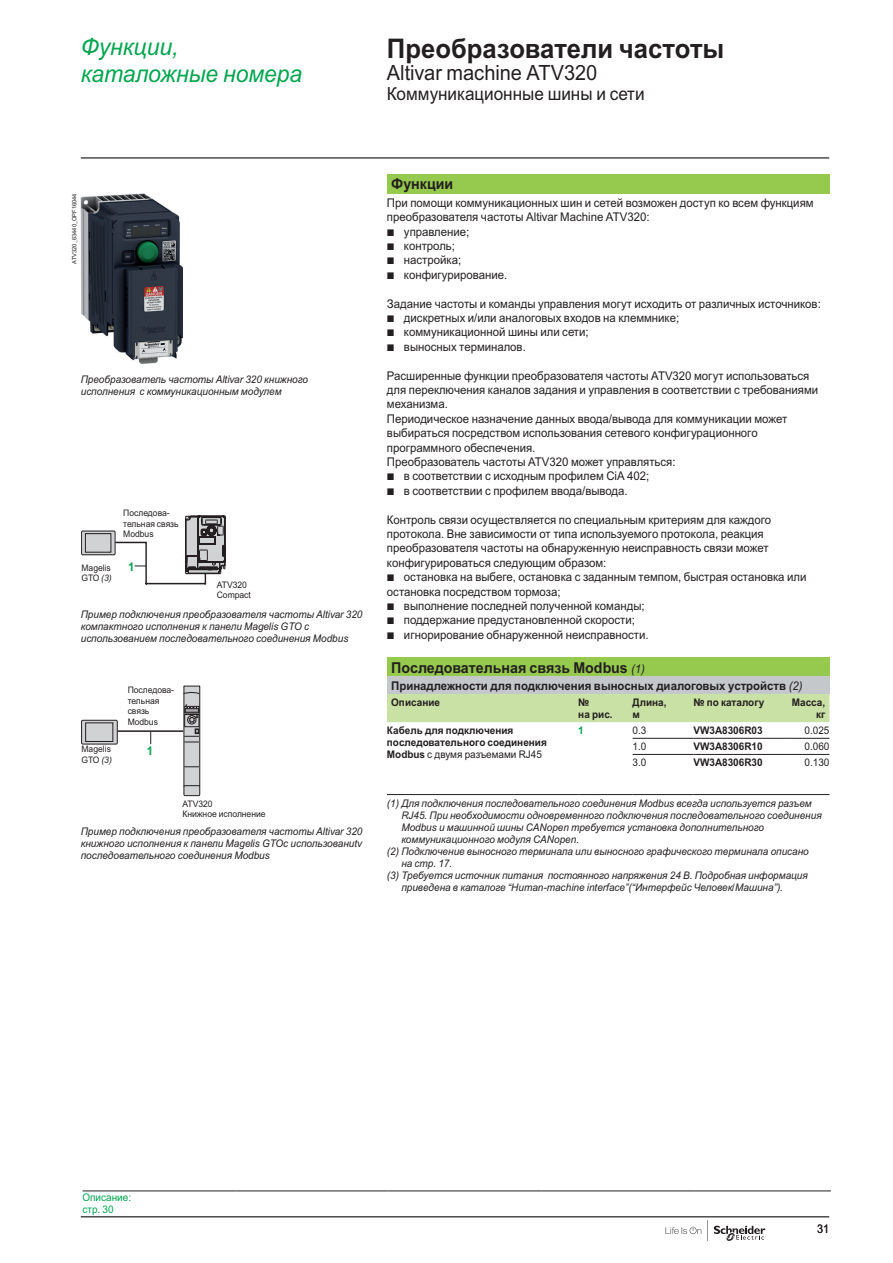
<style>
.page{position:relative;width:893px;height:1263px;background:#fff}
.page>*{position:absolute;margin:0;border:0;box-sizing:border-box;transform-origin:0 0}
.t1{font:700 27px "Arial MT Pro Cyr";color:#231f20;scale:.95 1}
.t2{font:italic 24px/27px "Arial MT Pro Cyr";color:#00a54f;scale:.95 1}
.t3{font:21px "Arial MT Pro Cyr";color:#231f20;scale:.95 1}
.t4{font:18px "Arial MT Pro Cyr";color:#231f20;scale:.95 1}
.t5{font:700 15px "Arial MT Pro Cyr";color:#231f20;scale:.95 1}
.t6{font:12px/14.4px "Arial MT Pro Cyr";color:#231f20;scale:.95 1}
.t7{font:700 12px "Arial MT Pro Cyr";color:#231f20;scale:.95 1}
.t8{font:12px "Arial MT Pro Cyr";color:#231f20;scale:.9 1}
.t9{font:700 12px "Arial MT Pro Cyr";color:#00a54f;scale:.95 1}
.t10{font:italic 10.5px/12px "Arial MT Pro Cyr";color:#231f20;scale:.95 1}
.t11{font:700 10.5px/12px "Arial MT Pro Cyr";color:#231f20;scale:.95 1}
.t12{font:10.5px "Arial MT Pro Cyr";color:#231f20;scale:.95 1}
.t13{font:10.5px/12px "Arial MT Pro Cyr";color:#00a54f;scale:.95 1}
.t14{font:700 10.5px "Arial MT Pro Cyr";color:#00a54f;scale:.95 1}
.t15{font:9px/10.5px "Arial MT Pro Cyr";color:#231f20;scale:.95 1}
.t16{font:6px "Arial MT Pro Cyr";color:#231f20;scale:.95 1}
.s1{font-style:italic}
.s2{font-family:"Graph Schneider"}
.s3{font-weight:400;font-style:italic;font-size:12px}
.s4{font-weight:400;font-style:italic}
.s5{font-weight:400}
</style>
<div class="page">
<hr style="left:81px;top:157px;width:748px;height:2px;background:#231f20">
<hr style="left:81px;top:1216px;width:748px;height:1px;background:#231f20">
<svg style="left:665px;top:1226px;width:36px;height:8px"></svg>
<svg style="left:714px;top:1225px;width:51px;height:16px"></svg>
<svg style="left:707px;top:1220px;width:1px;height:21px"></svg>
<div style="left:387px;top:174px;width:442px;height:20px;background:#96ca4e"></div>
<div style="left:387px;top:657px;width:442px;height:20px;background:#96ca4e"></div>
<div style="left:387px;top:677px;width:442px;height:17px;background:#c5c8cb"></div>
<div style="left:387px;top:694px;width:442px;height:28px;background:#c9e1a4"></div>
<hr style="left:633px;top:738px;width:60px;height:1px;background:#231f20">
<hr style="left:633px;top:754px;width:60px;height:1px;background:#231f20">
<hr style="left:387px;top:794px;width:191px;height:1px;background:#231f20">
<hr style="left:578px;top:794px;width:55px;height:1px;background:#231f20">
<hr style="left:693px;top:738px;width:94px;height:1px;background:#231f20">
<hr style="left:787px;top:738px;width:42px;height:1px;background:#231f20">
<hr style="left:633px;top:794px;width:60px;height:1px;background:#231f20">
<hr style="left:693px;top:754px;width:94px;height:1px;background:#231f20">
<hr style="left:693px;top:794px;width:94px;height:1px;background:#231f20">
<hr style="left:787px;top:754px;width:42px;height:1px;background:#231f20">
<hr style="left:787px;top:794px;width:42px;height:1px;background:#231f20">
<hr style="left:695px;top:1191px;width:136px;height:1px;background:#231f20">
<hr style="left:82px;top:1191px;width:154px;height:1px;background:#231f20">
<hr style="left:236px;top:1191px;width:153px;height:1px;background:#231f20">
<hr style="left:389px;top:1191px;width:153px;height:1px;background:#231f20">
<hr style="left:542px;top:1191px;width:153px;height:1px;background:#231f20">
<hr style="left:117px;top:730px;width:66px;height:2px;background:#231f20">
<svg style="left:183px;top:686px;width:17px;height:110px;background:#a4a4a6"></svg>
<svg style="left:81px;top:720px;width:37px;height:24px"></svg>
<svg style="left:150px;top:732px;width:1px;height:12px"></svg>
<svg style="left:81px;top:516px;width:145px;height:68px"></svg>
<img style="left:81px;top:194px;width:102px;height:169px">
<h2 class="t2" style="left:81px;top:35px;width:234px">Функции, каталожные номера</h2>
<h1 class="t1" style="left:387px;top:32px;width:357px">Преобразователи частоты</h1>
<h3 class="t3" style="left:387px;top:61px;width:223px">Altivar machine ATV320</h3>
<h3 class="t4" style="left:387px;top:83px;width:273px">Коммуникационные шины и сети</h3>
<p class="t16" style="left:71px;top:264px;width:75px;rotate:-90deg">ATV320_63440_OPF16044</p>
<p class="t10" style="left:81px;top:373px;width:241px">Преобразователь частоты Altivar 320 книжного исполнения с коммуникационным модулем</p>
<p class="t15" style="left:81px;top:563px;width:33px">Magelis<br>GTO <span class="s1">(3)</span></p>
<p class="t15" style="left:123px;top:508px;width:60px">Последова&shy;тельная связь<br>Modbus</p>
<p class="t9" style="left:128px;top:560px;width:8px">1</p>
<p class="t15" style="left:217px;top:580px;width:38px">ATV320<br>Compact</p>
<p class="t10" style="left:81px;top:609px;width:298px">Пример подключения преобразователя частоты Altivar 320 компактного исполнения к панели Magelis GTO с использованием последовательного соединения Modbus</p>
<p class="t15" style="left:81px;top:744px;width:33px">Magelis<br>GTO <span class="s1">(3)</span></p>
<p class="t15" style="left:128px;top:685px;width:50px">Последова&shy;тельная связь<br>Modbus</p>
<p class="t9" style="left:147px;top:744px;width:8px">1</p>
<p class="t15" style="left:182px;top:799px;width:89px">ATV320<br>Книжное исполнение</p>
<p class="t10" style="left:81px;top:825px;width:298px;text-align:justify">Пример подключения преобразователя частоты Altivar 320 книжного исполнения к панели Magelis GTOс использованиtv последовательного соединения Modbus</p>
<p class="t5" style="left:391px;top:175px;width:67px">Функции</p>
<p class="t6" style="left:387px;top:196px;width:451px">При помощи коммуникационных шин и сетей возможен доступ ко всем функциям преобразователя частоты Altivar Machine ATV320:<br><span class="s2">b</span> управление;<br><span class="s2">b</span> контроль;<br><span class="s2">b</span> настройка;<br><span class="s2">b</span> конфигурирование.</p>
<p class="t6" style="left:387px;top:297px;width:458px">Задание частоты и команды управления могут исходить от различных источников: <span class="s2">b</span> дискретных и/или аналоговых входов на клеммнике;<br><span class="s2">b</span> коммуникационной шины или сети;<br><span class="s2">b</span> выносных терминалов.</p>
<p class="t6" style="left:387px;top:369px;width:455px">Расширенные функции преобразователя частоты ATV320 могут использоваться для переключения каналов задания и управления в соответствии с требованиями механизма.<br>Периодическое назначение данных ввода/вывода для коммуникации может выбираться посредством использования сетевого конфигурационного программного обеспечения.<br>Преобразователь частоты ATV320 может управляться:<br><span class="s2">b</span> в соответствии с исходным профилем CiA 402;<br><span class="s2">b</span> в соответствии с профилем ввода/вывода.</p>
<p class="t6" style="left:387px;top:513px;width:443px">Контроль связи осуществляется по специальным критериям для каждого протокола. Вне зависимости от типа используемого протокола, реакция преобразователя частоты на обнаруженную неисправность связи может конфигурироваться следующим образом:<br><span class="s2">b</span> остановка на выбеге, остановка с заданным темпом, быстрая остановка или остановка посредством тормоза;<br><span class="s2">b</span> выполнение последней полученной команды;<br><span class="s2">b</span> поддержание предустановленной скорости;<br><span class="s2">b</span> игнорирование обнаруженной неисправности.</p>
<p class="t5" style="left:391px;top:658px;width:269px">Последовательная связь Modbus <span class="s3">(1)</span></p>
<p class="t7" style="left:391px;top:678px;width:435px">Принадлежности для подключения выносных диалоговых устройств <span class="s4">(2)</span></p>
<p class="t11" style="left:391px;top:696px;width:53px">Описание</p>
<p class="t11" style="left:578px;top:696px;width:38px">№<br>на рис.</p>
<p class="t11" style="left:633px;top:696px;width:37px">Длина, м</p>
<p class="t11" style="left:693px;top:696px;width:76px">№ по каталогу</p>
<p class="t11" style="left:792px;top:696px;width:37px;text-align:right">Масса, кг</p>
<p class="t11" style="left:387px;top:725px;width:170px">Кабель для подключения последовательного соединения<br>Modbus <span class="s5">с двумя разъемами RJ45</span></p>
<p class="t14" style="left:578px;top:724px;width:7px">1</p>
<p class="t12" style="left:633px;top:724px;width:16px">0.3</p>
<p class="t11" style="left:693px;top:725px;width:74px">VW3A8306R03</p>
<p class="t12" style="left:804px;top:724px;width:28px">0.025</p>
<p class="t12" style="left:633px;top:740px;width:16px">1.0</p>
<p class="t11" style="left:693px;top:741px;width:74px">VW3A8306R10</p>
<p class="t12" style="left:804px;top:740px;width:28px">0.060</p>
<p class="t12" style="left:633px;top:757px;width:16px">3.0</p>
<p class="t11" style="left:693px;top:757px;width:74px">VW3A8306R30</p>
<p class="t12" style="left:804px;top:757px;width:28px">0.130</p>
<p class="t10" style="left:387px;top:797px;width:449px">(1) Для подключения последовательного соединения Modbus всегда используется разъем</p>
<p class="t10" style="left:401px;top:809px;width:444px">RJ45. При необходимости одновременного подключения последовательного соединения</p>
<p class="t10" style="left:401px;top:821px;width:383px">Modbus и машинной шины CANopen требуется установка дополнительного</p>
<p class="t10" style="left:401px;top:833px;width:189px">коммуникационного модуля CANopen.</p>
<p class="t10" style="left:387px;top:845px;width:446px">(2) Подключение выносного терминала или выносного графического терминала описано</p>
<p class="t10" style="left:401px;top:857px;width:55px">на стр. 17.</p>
<p class="t10" style="left:387px;top:869px;width:444px">(3) Требуется источник питания постоянного напряжения 24 В. Подробная информация</p>
<p class="t10" style="left:401px;top:881px;width:403px">приведена в каталоге “Human-machine interface”(“Интерфейс Человек/Машина”).</p>
<p class="t13" style="left:82px;top:1191px;width:53px">Описание: стр. 30</p>
<p class="t8" style="left:817px;top:1222px;width:15px">31</p>
</div>
